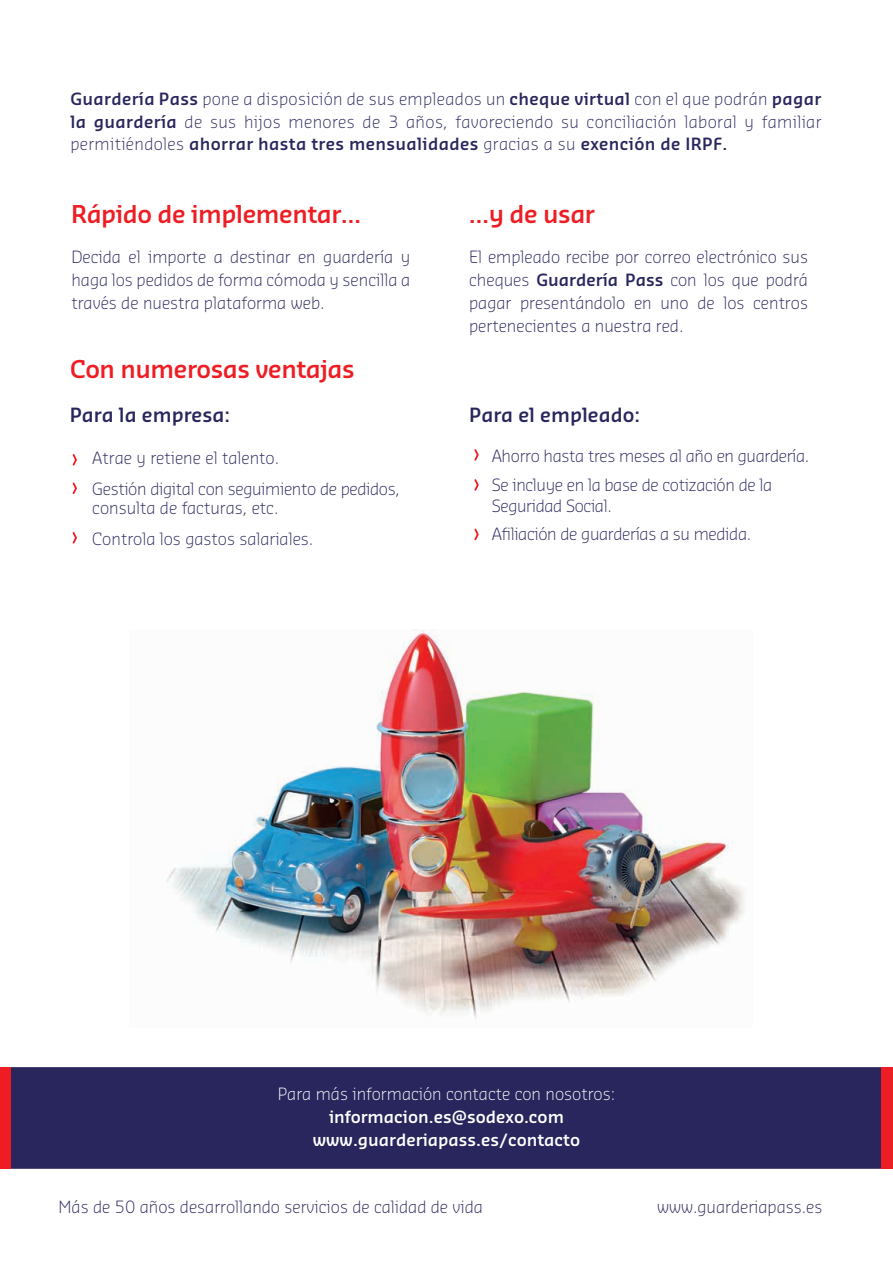
<style>
.page{position:relative;width:893px;height:1263px;background:#fff}
.page>*{position:absolute;margin:0;border:0;box-sizing:border-box;transform-origin:0 0}
.t1{font:600 24px "Sansa Pro";letter-spacing:-.02em;color:#ee1d23}
.t2{font:600 19.2px "Sansa Pro";color:#29265d}
.t3{font:300 16.5px/23px "Sansa Pro";color:#29265d;text-align:justify}
.t4{font:300 16.5px/28.5px "Sansa Pro";letter-spacing:-.02em;color:#29265d}
.t5{font:600 16.5px/23px "Sansa Pro";color:#fff;text-align:center}
.t6{font:300 16.5px "Sansa Pro";color:#fff}
.t7{font:300 16.5px "Sansa Pro";color:#2c2759}
.s1{font-weight:600}
</style>
<div class="page">
<div style="left:11px;top:1067px;width:870px;height:102px;background:#29265d"></div>
<div style="left:0;top:1067px;width:11px;height:102px;background:#ee1d23"></div>
<div style="left:881px;top:1067px;width:12px;height:102px;background:#ee1d23"></div>
<svg style="left:72px;top:532px;width:5px;height:12px"></svg>
<svg style="left:72px;top:482px;width:5px;height:12px"></svg>
<svg style="left:72px;top:454px;width:5px;height:12px"></svg>
<svg style="left:474px;top:528px;width:5px;height:13px"></svg>
<svg style="left:474px;top:479px;width:5px;height:12px"></svg>
<svg style="left:474px;top:449px;width:5px;height:12px"></svg>
<img style="left:166px;top:630px;width:578px;height:389px">
<p class="t3" style="left:70px;top:86px;width:753px"><span class="s1">Guardería Pass</span> pone a disposición de sus empleados un <span class="s1">cheque virtual</span> con el que podrán <span class="s1">pagar la guardería</span> de sus hijos menores de 3 años, favoreciendo su conciliación laboral y familiar permitiéndoles <span class="s1">ahorrar hasta tres mensualidades</span> gracias a su <span class="s1">exención de IRPF.</span></p>
<h1 class="t1" style="left:71px;top:198px;width:292px">Rápido de implementar...</h1>
<p class="t3" style="left:71px;top:245px;width:340px">Decida el importe a destinar en guardería y haga los pedidos de forma cómoda y sencilla a través de nuestra plataforma web.</p>
<h1 class="t1" style="left:70px;top:353px;width:286px">Con numerosas ventajas</h1>
<p class="t2" style="left:70px;top:402px;width:162px">Para la empresa:</p>
<p class="t4" style="left:92px;top:442px;width:309px;line-height:30.3px">Atrae y retiene el talento.<br>Gestión digital con seguimiento de pedidos,</p>
<p class="t3" style="left:92px;top:492px;width:223px;line-height:30.3px">consulta de facturas, etc.<br>Controla los gastos salariales.</p>
<h1 class="t1" style="left:469px;top:198px;width:128px">...y de usar</h1>
<p class="t3" style="left:469px;top:245px;width:340px">El empleado recibe por correo electrónico sus cheques <span class="s1">Guardería Pass</span> con los que podrá pagar presentándolo en uno de los centros pertenecientes a nuestra red.</p>
<p class="t2" style="left:469px;top:402px;width:172px">Para el empleado:</p>
<p class="t4" style="left:492px;top:441px;width:319px">Ahorro hasta tres meses al año en guardería.<br>Se incluye en la base de cotización de la</p>
<p class="t4" style="left:492px;top:491px;width:261px">Seguridad Social.<br>Afiliación de guarderías a su medida.</p>
<p class="t6" style="left:278px;top:1083px;width:339px">Para más información contacte con nosotros:</p>
<p class="t5" style="left:313px;top:1105px;width:269px">informacion.es@sodexo.com www.guarderiapass.es/contacto</p>
<p class="t3" style="left:59px;top:1195px;width:426px">Más de 50 años desarrollando servicios de calidad de vida</p>
<p class="t7" style="left:657px;top:1196px;width:167px">www.guarderiapass.es</p>
</div>
